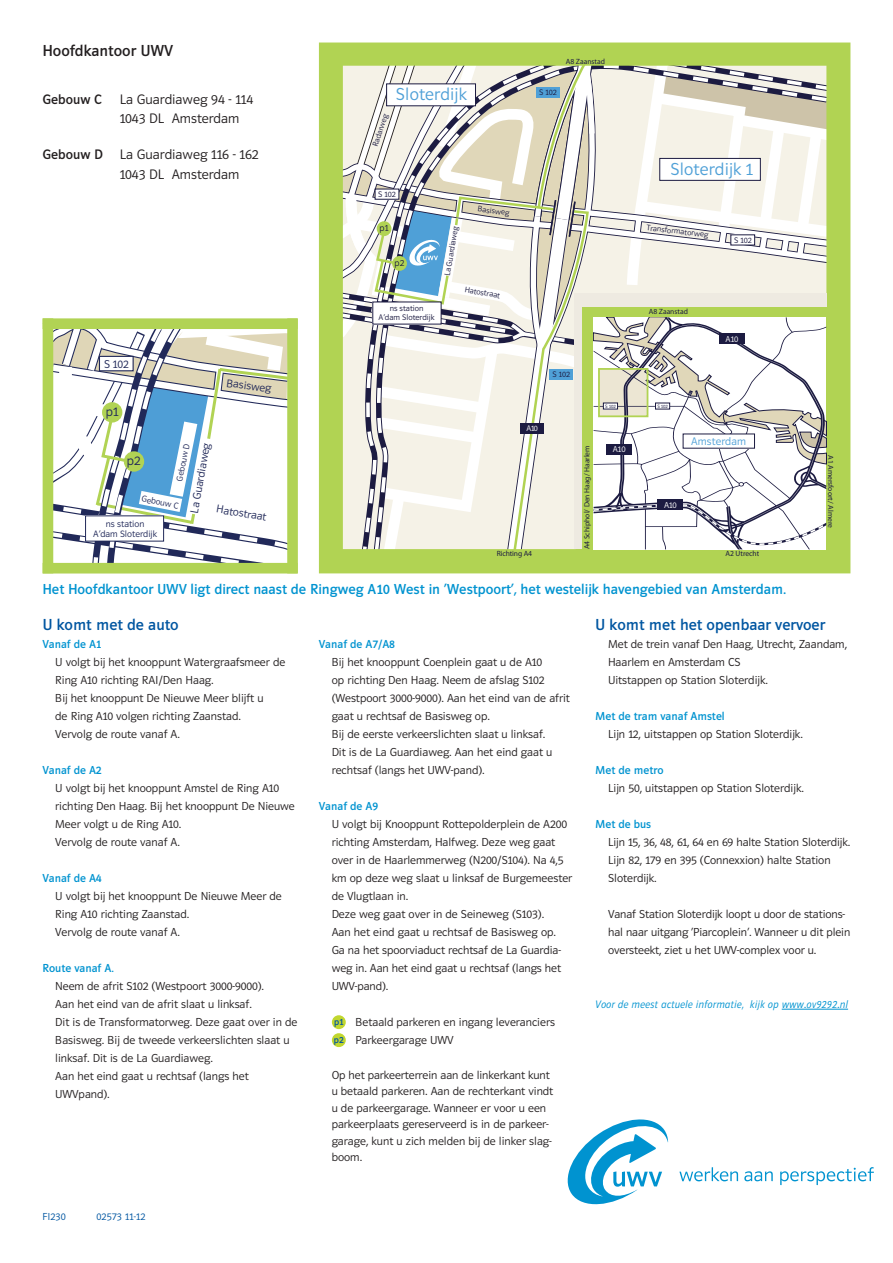
<style>
.page{position:relative;width:893px;height:1263px;background:#fff}
.page>*{position:absolute;margin:0;border:0;box-sizing:border-box;transform-origin:0 0}
.t1{font:300 18px "UWV Sans 2010";letter-spacing:.01em;color:#4fa0d7}
.t2{font:16.5px "UWV Sans 2010";color:#0156a1}
.t3{font:16.5px "UWV Sans 2010";color:#231f20}
.t4{font:15px "UWV Sans 2010";color:#0093d0}
.t5{font:300 14.25px/19.5px "UWV Sans 2010";color:#231f20}
.t6{font:14.25px "UWV Sans 2010";color:#231f20}
.t7{font:300 13.5px "UWV Sans 2010";color:#212959}
.t8{font:300 12px/18px "UWV Sans 2010";color:#231f20}
.t9{font:12px "UWV Sans 2010";color:#0093d0}
.t10{font:300 11.85px "UWV Sans 2010";color:#212959}
.t11{font:300 11.55px "UWV Sans 2010";color:#212959}
.t12{font:300 11.4px "UWV Sans 2010";letter-spacing:.01em;color:#4fa0d7}
.t13{font:italic 300 11.25px "UWV Sans 2010";letter-spacing:-.005em;color:#0093d0}
.t14{font:300 10.5px "UWV Sans 2010";letter-spacing:.015em;color:#0156a1}
.t15{font:300 9.6px/10.4px "UWV Sans 2010";color:#212959;text-align:center}
.t16{font:300 9.6px "UWV Sans 2010";color:#1c1b41}
.t17{font:300 9px "UWV Sans 2010";color:#212959}
.t18{font:300 8.85px "UWV Sans 2010";letter-spacing:.005em;color:#fff}
.t19{font:300 8.4px/9px "UWV Sans 2010";color:#1c1b41;text-align:center}
.t20{font:300 8.4px "UWV Sans 2010";color:#fff}
.t21{font:300 8.25px "UWV Sans 2010";color:#1c1b41}
.t22{font:7.65px "UWV Sans";color:#1c1b41}
.t23{font:300 4.95px "UWV Sans 2010";letter-spacing:.005em;color:#1c1b41}
.s1{color:#fff}
.s2{font-weight:400}
.s3{font-weight:400;font-size:9.75px;color:#0156a1}
</style>
<div class="page">
<svg style="left:567px;top:1119px;width:101px;height:86px"></svg>
<svg style="left:679px;top:1167px;width:59px;height:14px"></svg>
<svg style="left:744px;top:1171px;width:29px;height:10px"></svg>
<svg style="left:780px;top:1167px;width:94px;height:18px"></svg>
<svg style="left:53px;top:329px;width:234px;height:234px"></svg>
<div style="left:43px;top:318px;width:255px;height:11px;background:#b1d354"></div>
<div style="left:43px;top:563px;width:255px;height:10px;background:#b1d354"></div>
<div style="left:43px;top:318px;width:10px;height:255px;background:#b1d354"></div>
<div style="left:287px;top:318px;width:11px;height:255px;background:#b1d354"></div>
<svg style="left:319px;top:43px;width:521px;height:531px"></svg>
<div style="left:658px;top:499px;width:25px;height:11px;background:#1c1b41"></div>
<div style="left:719px;top:333px;width:25px;height:11px;background:#1c1b41"></div>
<div style="left:606px;top:444px;width:26px;height:11px;background:#1c1b41"></div>
<div style="left:574px;top:293px;width:252px;height:14px;background:#eeeae1"></div>
<div style="left:575px;top:306px;width:7px;height:243px;background:#eeeae1"></div>
<div style="left:332px;top:1015px;width:14px;height:14px;background:#c1d72f;border-radius:50%"></div>
<div style="left:332px;top:1033px;width:14px;height:14px;background:#c1d72f;border-radius:50%"></div>
<hr style="left:782px;top:1009px;width:66px;height:1px;background:#0093d0">
<h2 class="t3" style="left:43px;top:41px;width:132px">Hoofdkantoor UWV</h2>
<p class="t6" style="left:43px;top:91px;width:61px">Gebouw C</p>
<p class="t5" style="left:120px;top:89px;width:153px">La Guardiaweg 94 - 114<br>1043 DL Amsterdam<span class="s1">43 DL</span></p>
<p class="t5" style="left:120px;top:145px;width:140px;text-indent:-77px"><span class="s2">Gebouw D</span> La Guardiaweg 116 - 162<br>1043 DL Amsterdam</p>
<p class="t10" style="left:104px;top:358px;width:26px">S 102</p>
<p class="t7" style="left:106px;top:404px;width:14px">p1</p>
<p class="t11" style="left:227px;top:377px;width:47px;rotate:7deg">Basisweg</p>
<p class="t11" style="left:188px;top:512px;width:73px;rotate:-80deg">La Guardiaweg</p>
<p class="t17" style="left:175px;top:480px;width:40px;rotate:-79deg">Gebouw D</p>
<p class="t7" style="left:127px;top:454px;width:15px">p2</p>
<p class="t17" style="left:143px;top:494px;width:39px;rotate:11deg">Gebouw C</p>
<p class="t11" style="left:218px;top:502px;width:52px;rotate:10deg">Hatostraat</p>
<p class="t15" style="left:93px;top:518px;width:65px">ns station<br>A’dam Sloterdijk</p>
<h1 class="t1" style="left:396px;top:85px;width:72px">Sloterdijk</h1>
<p class="t21" style="left:371px;top:145px;width:36px;rotate:-72deg">Radarweg</p>
<p class="t19" style="left:378px;top:190px;width:19px">S 102</p>
<p class="t16" style="left:380px;top:223px;width:11px">p1</p>
<p class="t16" style="left:394px;top:258px;width:11px">p2</p>
<p class="t19" style="left:379px;top:303px;width:57px">ns station<br>A’dam Sloterdijk</p>
<p class="t21" style="left:443px;top:275px;width:52px;rotate:-80deg">La Guardiaweg</p>
<p class="t21" style="left:478px;top:204px;width:33px;rotate:7deg">Basisweg</p>
<p class="t21" style="left:466px;top:285px;width:37px;rotate:10deg">Hatostraat</p>
<p class="t22" style="left:566px;top:57px;width:41px">A8 Zaanstad</p>
<p class="t19" style="left:539px;top:88px;width:19px">S 102</p>
<p class="t19" style="left:552px;top:370px;width:19px">S 102</p>
<h1 class="t1" style="left:670px;top:160px;width:84px">Sloterdijk 1</h1>
<p class="t21" style="left:647px;top:223px;width:64px;rotate:6deg">Transformatorweg</p>
<p class="t19" style="left:734px;top:236px;width:19px">S 102</p>
<p class="t22" style="left:649px;top:307px;width:41px">A8 Zaanstad</p>
<p class="t18" style="left:726px;top:334px;width:14px">A10</p>
<p class="t20" style="left:526px;top:424px;width:13px">A10</p>
<p class="t23" style="left:605px;top:404px;width:12px">S 102</p>
<p class="t23" style="left:657px;top:404px;width:12px">S 102</p>
<p class="t22" style="left:497px;top:548px;width:37px">Richting A4</p>
<p class="t22" style="left:582px;top:549px;width:106px;rotate:-90deg">A4 Schiphol/ Den Haag/ Haarlem</p>
<p class="t18" style="left:613px;top:445px;width:14px">A10</p>
<p class="t12" style="left:691px;top:435px;width:56px">Amsterdam</p>
<p class="t18" style="left:664px;top:500px;width:14px">A10</p>
<p class="t22" style="left:725px;top:548px;width:35px">A2 Utrecht</p>
<p class="t4" style="left:43px;top:581px;width:745px">Het Hoofdkantoor UWV ligt direct naast de Ringweg A10 West in ‘Westpoort’, het westelijk havengebied van Amsterdam.</p>
<p class="t22" style="left:835px;top:455px;width:74px;rotate:90deg">A1 Amersfoort/ Almere</p>
<h2 class="t2" style="left:43px;top:616px;width:138px">U komt met de auto</h2>
<p class="t9" style="left:43px;top:638px;width:61px">Vanaf de A1</p>
<p class="t8" style="left:55px;top:653px;width:232px">U volgt bij het knooppunt Watergraafsmeer de Ring A10 richting RAI/Den Haag.<br>Bij het knooppunt De Nieuwe Meer blijft u<br>de Ring A10 volgen richting Zaanstad.<br>Vervolg de route vanaf A.</p>
<p class="t9" style="left:43px;top:764px;width:61px">Vanaf de A2</p>
<p class="t8" style="left:55px;top:779px;width:241px">U volgt bij het knooppunt Amstel de Ring A10 richting Den Haag. Bij het knooppunt De Nieuwe Meer volgt u de Ring A10.<br>Vervolg de route vanaf A.</p>
<p class="t9" style="left:43px;top:872px;width:61px">Vanaf de A4</p>
<p class="t8" style="left:55px;top:887px;width:228px">U volgt bij het knooppunt De Nieuwe Meer de<br>Ring A10 richting Zaanstad.<br>Vervolg de route vanaf A.</p>
<p class="t9" style="left:43px;top:962px;width:73px">Route vanaf A.</p>
<p class="t8" style="left:55px;top:977px;width:244px">Neem de afrit S102 (Westpoort 3000-9000).<br>Aan het eind van de afrit slaat u linksaf.<br>Dit is de Transformatorweg. Deze gaat over in de Basisweg. Bij de tweede verkeerslichten slaat u linksaf. Dit is de La Guardiaweg.<br>Aan het eind gaat u rechtsaf (langs het UWVpand).</p>
<p class="t14" style="left:43px;top:1211px;width:25px">FI230</p>
<p class="t14" style="left:97px;top:1211px;width:50px">02573 11-12</p>
<p class="t9" style="left:319px;top:638px;width:78px">Vanaf de A7/A8</p>
<p class="t8" style="left:332px;top:653px;width:240px">Bij het knooppunt Coenplein gaat u de A10<br>op richting Den Haag. Neem de afslag S102 (Westpoort 3000-9000). Aan het eind van de afrit gaat u rechtsaf de Basisweg op.<br>Bij de eerste verkeerslichten slaat u linksaf.<br>Dit is de La Guardiaweg. Aan het eind gaat u rechtsaf (langs het UWV-pand).</p>
<p class="t9" style="left:319px;top:800px;width:61px">Vanaf de A9</p>
<p class="t8" style="left:332px;top:815px;width:242px">U volgt bij Knooppunt Rottepolderplein de A200 richting Amsterdam, Halfweg. Deze weg gaat over in de Haarlemmerweg (N200/S104). Na 4,5 km op deze weg slaat u linksaf de Burgemeester de Vlugtlaan in.<br>Deze weg gaat over in de Seineweg (S103).<br>Aan het eind gaat u rechtsaf de Basisweg op.<br>Ga na het spoorviaduct rechtsaf de La Guardia-- weg in. Aan het eind gaat u rechtsaf (langs het UWV-pand).</p>
<p class="t8" style="left:334px;top:1013px;width:223px"><span class="s3">p1</span> Betaald parkeren en ingang leveranciers <span class="s3">p2</span> Parkeergarage UWV</p>
<p class="t8" style="left:332px;top:1066px;width:223px;line-height:16.5px">Op het parkeerterrein aan de linkerkant kunt u betaald parkeren. Aan de rechterkant vindt u de parkeergarage. Wanneer er voor u een parkeerplaats gereserveerd is in de parkeer&shy;garage, kunt u zich melden bij de linker slag&shy;boom.</p>
<h2 class="t2" style="left:595px;top:616px;width:231px">U komt met het openbaar vervoer</h2>
<p class="t8" style="left:608px;top:635px;width:240px">Met de trein vanaf Den Haag, Utrecht, Zaandam,<br>Haarlem en Amsterdam CS<br>Uitstappen op Station Sloterdijk.</p>
<p class="t9" style="left:595px;top:710px;width:131px">Met de tram vanaf Amstel</p>
<p class="t8" style="left:608px;top:725px;width:196px">Lijn 12, uitstappen op Station Sloterdijk.</p>
<p class="t9" style="left:595px;top:764px;width:70px">Met de metro</p>
<p class="t8" style="left:608px;top:779px;width:197px">Lijn 50, uitstappen op Station Sloterdijk.</p>
<p class="t9" style="left:595px;top:818px;width:57px">Met de bus</p>
<p class="t8" style="left:608px;top:833px;width:244px">Lijn 15, 36, 48, 61, 64 en 69 halte Station Sloterdijk.<br>Lijn 82, 179 en 395 (Connexxion) halte Station<br>Sloterdijk.</p>
<p class="t8" style="left:608px;top:905px;width:244px">Vanaf Station Sloterdijk loopt u door de stations&shy;hal naar uitgang ‘Piarcoplein’. Wanneer u dit plein oversteekt, ziet u het UWV-complex voor u.</p>
<p class="t13" style="left:595px;top:998px;width:254px">Voor de meest actuele informatie, kijk op www.ov9292.nl</p>
</div>
